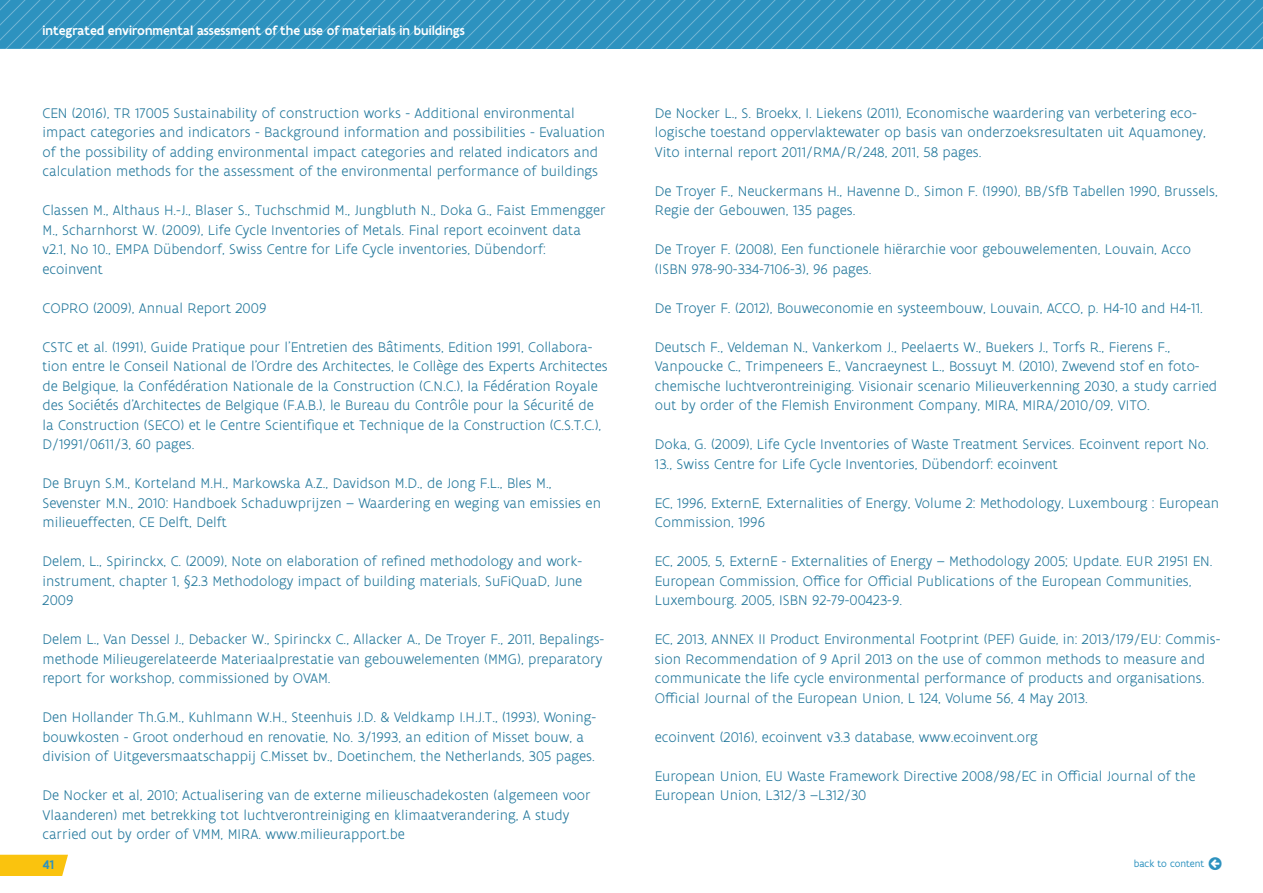
<style>
.page{position:relative;width:1263px;height:893px;background:#fff}
.page>*{position:absolute;margin:0;border:0;box-sizing:border-box;transform-origin:0 0}
.t1{font:300 15px/19.5px "Flanders Art Sans";color:#24789c}
.t2{font:500 13.5px "Flanders Art Sans";color:#fff}
.t3{font:500 13.5px "Flanders Art Sans";color:#2d92bf}
.t4{font:10.5px "Flanders Art Sans";color:#2d92bf}
</style>
<div class="page">
<svg style="left:0;top:855px;width:68px;height:21px"></svg>
<svg style="left:0;top:0;width:1263px;height:49px;background:#3495c1"></svg>
<p class="t2" style="left:43px;top:22px;width:424px">integrated environmental assessment of the use of materials in buildings</p>
<p class="t1" style="left:43px;top:103px;width:564px">CEN (2016), TR 17005 Sustainability of construction works - Additional environmental impact categories and indicators - Background information and possibilities - Evaluation of the possibility of adding environmental impact categories and related indicators and calculation methods for the assessment of the environmental performance of buildings</p>
<p class="t1" style="left:43px;top:201px;width:565px">Classen M., Althaus H.-J., Blaser S., Tuchschmid M., Jungbluth N., Doka G., Faist Emmengger M., Scharnhorst W. (2009), Life Cycle Inventories of Metals. Final report ecoinvent data v2.1, No 10., EMPA Dübendorf, Swiss Centre for Life Cycle inventories, Dübendorf: ecoinvent</p>
<p class="t1" style="left:43px;top:298px;width:225px">COPRO (2009), Annual Report 2009</p>
<p class="t1" style="left:43px;top:337px;width:567px">CSTC et al. (1991), Guide Pratique pour l’Entretien des Bâtiments, Edition 1991, Collabora&shy;tion entre le Conseil National de l’Ordre des Architectes, le Collège des Experts Architectes de Belgique, la Confédération Nationale de la Construction (C.N.C.), la Fédération Royale des Sociétés d’Architectes de Belgique (F.A.B.), le Bureau du Contrôle pour la Sécurité de la Construction (SECO) et le Centre Scientifique et Technique de la Construction (C.S.T.C.), D/1991/0611/3, 60 pages.</p>
<p class="t1" style="left:43px;top:474px;width:560px">De Bruyn S.M., Korteland M.H., Markowska A.Z., Davidson M.D., de Jong F.L., Bles M.,<br>Sevenster M.N., 2010: Handboek Schaduwprijzen – Waardering en weging van emissies en milieueffecten, CE Delft, Delft</p>
<p class="t1" style="left:43px;top:552px;width:541px;text-align:justify">Delem, L., Spirinckx, C. (2009), Note on elaboration of refined methodology and work&shy;instrument, chapter 1, §2.3 Methodology impact of building materials, SuFiQuaD, June 2009</p>
<p class="t1" style="left:43px;top:630px;width:563px">Delem L., Van Dessel J., Debacker W., Spirinckx C., Allacker A., De Troyer F., 2011, Bepalings&shy;methode Milieugerelateerde Materiaalprestatie van gebouwelementen (MMG), preparatory report for workshop, commissioned by OVAM.</p>
<p class="t1" style="left:43px;top:708px;width:555px">Den Hollander Th.G.M., Kuhlmann W.H., Steenhuis J.D. &amp; Veldkamp I.H.J.T., (1993), Woning&shy;bouwkosten - Groot onderhoud en renovatie, No. 3/1993, an edition of Misset bouw, a division of Uitgeversmaatschappij C.Misset bv., Doetinchem, the Netherlands, 305 pages.</p>
<p class="t1" style="left:43px;top:786px;width:550px">De Nocker et al, 2010; Actualisering van de externe milieuschadekosten (algemeen voor<br>Vlaanderen) met betrekking tot luchtverontreiniging en klimaatverandering, A study carried out by order of VMM, MIRA. www.milieurapport.be</p>
<p class="t3" style="left:43px;top:856px;width:12px">41</p>
<p class="t1" style="left:655px;top:103px;width:553px">De Nocker L., S. Broekx, I. Liekens (2011), Economische waardering van verbetering eco&shy;logische toestand oppervlaktewater op basis van onderzoeksresultaten uit Aquamoney,<br>Vito internal report 2011/RMA/R/248, 2011, 58 pages.</p>
<p class="t1" style="left:655px;top:181px;width:564px">De Troyer F., Neuckermans H., Havenne D., Simon F. (1990), BB/SfB Tabellen 1990, Brussels,<br>Regie der Gebouwen, 135 pages.</p>
<p class="t1" style="left:655px;top:240px;width:538px">De Troyer F. (2008), Een functionele hiërarchie voor gebouwelementen, Louvain, Acco (ISBN 978-90-334-7106-3), 96 pages.</p>
<p class="t1" style="left:655px;top:298px;width:550px">De Troyer F. (2012), Bouweconomie en systeembouw, Louvain, ACCO, p. H4-10 and H4-11.</p>
<p class="t1" style="left:655px;top:337px;width:564px">Deutsch F., Veldeman N., Vankerkom J., Peelaerts W., Buekers J., Torfs R., Fierens F., Vanpoucke C., Trimpeneers E., Vancraeynest L., Bossuyt M. (2010), Zwevend stof en foto&shy;chemische luchtverontreiniging. Visionair scenario Milieuverkenning 2030, a study carried out by order of the Flemish Environment Company, MIRA, MIRA/2010/09, VITO.</p>
<p class="t1" style="left:655px;top:435px;width:555px">Doka, G. (2009), Life Cycle Inventories of Waste Treatment Services. Ecoinvent report No.<br>13., Swiss Centre for Life Cycle Inventories, Dübendorf: ecoinvent</p>
<p class="t1" style="left:655px;top:493px;width:566px">EC, 1996, ExternE, Externalities of Energy, Volume 2: Methodology, Luxembourg : European<br>Commission, 1996</p>
<p class="t1" style="left:655px;top:552px;width:559px">EC, 2005, 5, ExternE - Externalities of Energy – Methodology 2005; Update. EUR 21951 EN.<br>European Commission, Office for Official Publications of the European Communities,<br>Luxembourg. 2005, ISBN 92-79-00423-9.</p>
<p class="t1" style="left:655px;top:630px;width:567px">EC, 2013, ANNEX II Product Environmental Footprint (PEF) Guide, in: 2013/179/EU: Commis&shy;sion Recommendation of 9 April 2013 on the use of common methods to measure and communicate the life cycle environmental performance of products and organisations.<br>Official Journal of the European Union, L 124, Volume 56, 4 May 2013.</p>
<p class="t1" style="left:655px;top:727px;width:384px">ecoinvent (2016), ecoinvent v3.3 database, www.ecoinvent.org</p>
<p class="t1" style="left:655px;top:766px;width:542px">European Union, EU Waste Framework Directive 2008/98/EC in Official Journal of the<br>European Union, L312/3 –L312/30</p>
<p class="t4" style="left:1134px;top:857px;width:89px">back to content ◻</p>
</div>
